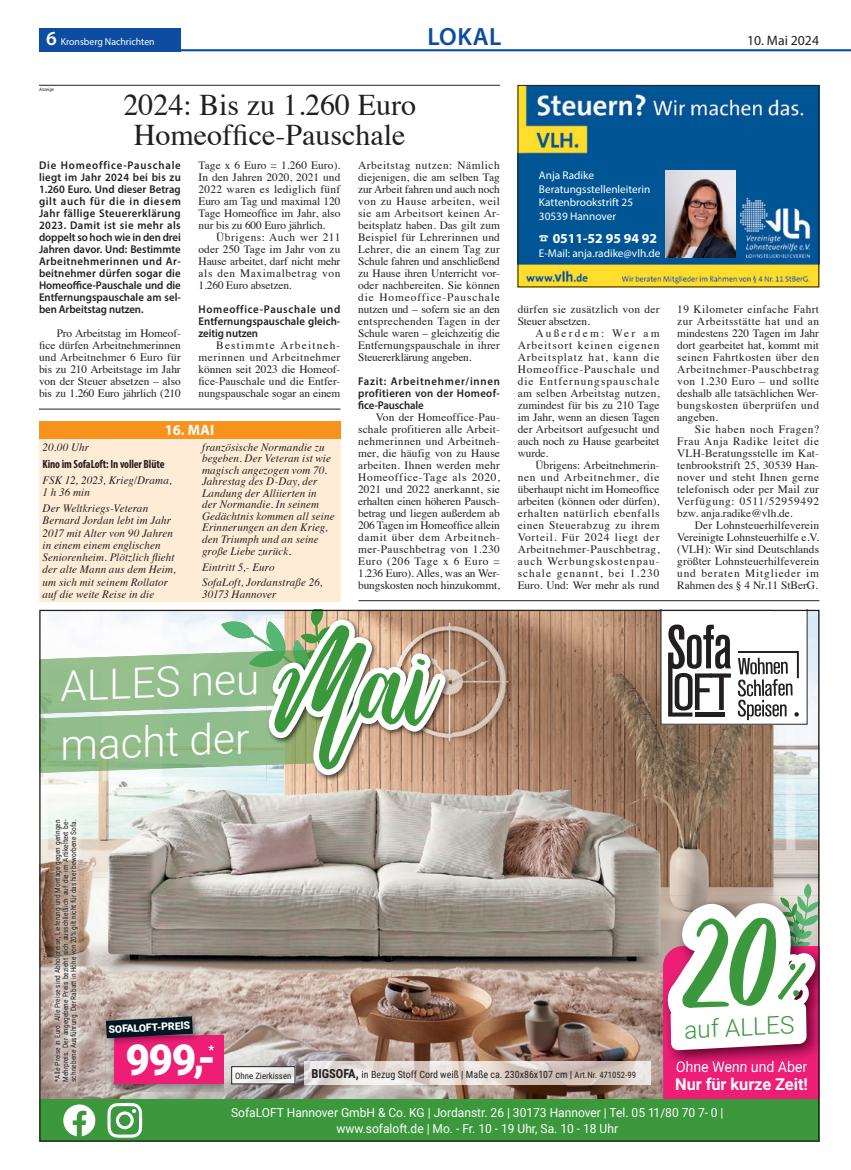
<style>
.page{position:relative;width:851px;height:1170px;background:#fff}
.page>*{position:absolute;margin:0;border:0;box-sizing:border-box;transform-origin:0 0}
.t1{font:900 42.5px "Roboto";color:#fff}
.t2{font:300 42.38px/59.1px "Roboto";color:#fff}
.t3{font:30px/30px "Times";color:#231f20;text-align:center}
.t4{font:600 25px "Myriad Pro";letter-spacing:.02em;color:#0d4da1}
.t5{font:300 24.5px "Roboto";color:#3c983d}
.t6{font:700 16.38px "Roboto";letter-spacing:-.005em;color:#fff}
.t7{font:700 15px "Myriad Pro";color:#fff}
.t8{font:14.12px "Roboto";color:#fff}
.t9{font:700 13.75px "Myriad Pro";color:#fff}
.t10{font:13.75px "Myriad Pro";color:#231f20}
.t11{font:12.5px/16.2px "Roboto";color:#fff;text-align:center;scale:.96 1}
.t12{font:900 12.38px "Roboto";color:#fff}
.t13{font:700 condensed 11.88px "Myriad Pro";letter-spacing:-.01em;color:#231f20;scale:.96 1}
.t14{font:11.25px/12px "Times";color:#231f20;text-align:justify}
.t15{font:italic 11.25px/11.5px "Times";letter-spacing:.01em;color:#231f20}
.t16{font:600 11.25px/12px "Myriad Pro";color:#231f20;text-align:justify;scale:.96 1}
.t17{font:11.25px/13.5px "Myriad Pro";color:#fff}
.t18{font:11.25px/12px "Times";letter-spacing:.025em;color:#231f20}
.t19{font:900 10.38px "Roboto";color:#fff}
.t20{font:10px "Roboto Condensed";color:#231f20}
.t21{font:10px "Myriad Pro";color:#fff}
.t22{font:8.75px "Roboto Condensed";color:#231f20}
.t23{font:7.5px/8.1px "Roboto Condensed";color:#231f20;text-align:justify}
.t24{font:italic 5px "Myriad Pro";letter-spacing:-.01em;color:#231f20;scale:.96 1}
.s1{font-weight:600;font-size:20px}
.s2{font-weight:700;font-size:12.5px}
.s3{font-size:8.75px}
</style>
<div class="page">
<div style="left:39px;top:28px;width:142px;height:23px;background:#0d4da1"></div>
<hr style="left:39px;top:49px;width:811px;height:2px;background:#0d4da1">
<img style="left:41px;top:611px;width:776px;height:487px">
<svg style="left:660px;top:611px;width:147px;height:113px"></svg>
<img style="left:41px;top:651px;width:180px;height:59px">
<img style="left:41px;top:710px;width:180px;height:62px">
<img style="left:266px;top:617px;width:185px;height:164px">
<img style="left:305px;top:1061px;width:345px;height:23px">
<img style="left:105px;top:1026px;width:118px;height:65px">
<div style="left:114px;top:1035px;width:109px;height:48px;background:#ee1e76"></div>
<img style="left:102px;top:1012px;width:99px;height:33px">
<img style="left:105px;top:1026px;width:96px;height:19px">
<img style="left:114px;top:1035px;width:87px;height:10px">
<img style="left:127px;top:1044px;width:67px;height:1px">
<svg style="left:106px;top:1016px;width:87px;height:22px;background:#272836"></svg>
<img style="left:233px;top:1068px;width:60px;height:13px">
<div style="left:231px;top:1066px;width:64px;height:17px;border:1px solid #231f20"></div>
<img style="left:48px;top:813px;width:36px;height:274px">
<div style="left:39px;top:1098px;width:780px;height:43px;background:#3c983d"></div>
<svg style="left:63px;top:1104px;width:32px;height:32px"></svg>
<svg style="left:107px;top:1103px;width:35px;height:34px"></svg>
<hr style="left:358px;top:600px;width:461px;height:1px;background:#231f20">
<hr style="left:39px;top:85px;width:461px;height:1px;background:#231f20">
<img style="left:519px;top:87px;width:298px;height:198px">
<div style="left:517px;top:85px;width:302px;height:202px;border:1px solid #231f20"></div>
<img style="left:665px;top:170px;width:70px;height:87px">
<div style="left:39px;top:421px;width:301px;height:18px;background:#f7931d"></div>
<div style="left:39px;top:439px;width:301px;height:162px;background:#feecd7"></div>
<hr style="left:39px;top:409px;width:301px;height:1px;background:#231f20">
<img style="left:221px;top:609px;width:223px;height:165px">
<svg style="left:663px;top:883px;width:156px;height:255px"></svg>
<p class="t21" style="left:46px;top:36px;width:110px"><span class="s1">6</span> Kronsberg Nachrichten</p>
<h3 class="t4" style="left:427px;top:21px;width:76px">LOKAL</h3>
<p class="t10" style="left:747px;top:32px;width:73px">10. Mai 2024</p>
<p class="t24" style="left:39px;top:86px;width:17px">Anzeige</p>
<h3 class="t3" style="left:123px;top:87px;width:294px">2024: Bis zu 1.260 Euro<br>Homeoffice-Pauschale</h3>
<p class="t16" style="left:39px;top:159px;width:149px">Die Homeoffice-Pauschale liegt im Jahr 2024 bei bis zu 1.260 Euro. Und dieser Betrag gilt auch für die in diesem Jahr fällige Steuererklärung 2023. Damit ist sie mehr als doppelt so hoch wie in den drei Jahren davor. Und: Bestimmte Arbeitnehmerinnen und Ar&shy;beitnehmer dürfen sogar die Homeoffice-Pauschale und die Entfernungspauschale am sel&shy;ben Arbeitstag nutzen.</p>
<p class="t14" style="left:39px;top:326px;width:143px;text-indent:18px">Pro Arbeitstag im Homeof&shy;fice dürfen Arbeitnehmerinnen und Arbeitnehmer 6 Euro für bis zu 210 Arbeitstage im Jahr von der Steuer absetzen – also bis zu 1.260 Euro jährlich (210</p>
<p class="t14" style="left:358px;top:158px;width:143px">Arbeitstag nutzen: Nämlich diejenigen, die am selben Tag zur Arbeit fahren und auch noch von zu Hause arbeiten, weil sie am Arbeitsort keinen Ar&shy;beitsplatz haben. Das gilt zum Beispiel für Lehrerinnen und Lehrer, die an einem Tag zur Schule fahren und anschließend zu Hause ihren Unterricht vor&shy;oder nachbereiten. Sie können die Homeoffice-Pauschale nutzen und – sofern sie an den entsprechenden Tagen in der Schule waren – gleichzeitig die Entfernungspauschale in ihrer Steuererklärung angeben.</p>
<p class="t16" style="left:358px;top:375px;width:149px">Fazit: Arbeitnehmer/innen profitieren von der Homeof&shy;fice-Pauschale</p>
<p class="t14" style="left:358px;top:410px;width:143px;text-indent:18px">Von der Homeoffice-Pau&shy;schale profitieren alle Arbeit&shy;nehmerinnen und Arbeitneh&shy;mer, die häufig von zu Hause arbeiten. Ihnen werden mehr Homeoffice-Tage als 2020, 2021 und 2022 anerkannt, sie erhalten einen höheren Pausch&shy;betrag und liegen außerdem ab 206 Tagen im Homeoffice allein damit über dem Arbeitneh&shy;mer-Pauschbetrag von 1.230<br>Euro (206 Tage x 6 Euro = 1.236 Euro). Alles, was an Wer&shy;bungskosten noch hinzukommt,</p>
<p class="t14" style="left:198px;top:158px;width:143px">Tage x 6 Euro = 1.260 Euro).<br>In den Jahren 2020, 2021 und 2022 waren es lediglich fünf Euro am Tag und maximal 120<br>Tage Homeoffice im Jahr, also nur bis zu 600 Euro jährlich.</p>
<p class="t14" style="left:198px;top:230px;width:143px;text-indent:18px">Übrigens: Auch wer 211 oder 250 Tage im Jahr von zu Hause arbeitet, darf nicht mehr als den Maximalbetrag von 1.260 Euro absetzen.</p>
<p class="t16" style="left:198px;top:303px;width:149px">Homeoffice-Pauschale und Entfernungspauschale gleich&shy;zeitig nutzen</p>
<p class="t14" style="left:198px;top:338px;width:143px;text-indent:18px">Bestimmte Arbeitneh&shy;merinnen und Arbeitnehmer können seit 2023 die Homeof&shy;fice-Pauschale und die Entfer&shy;nungspauschale sogar an einem</p>
<h3 class="t7" style="left:165px;top:420px;width:51px">16. MAI</h3>
<p class="t15" style="left:202px;top:440px;width:134px">französische Normandie zu begeben. Der Veteran ist wie magisch angezogen vom 70.<br>Jahrestag des D-Day, der<br>Landung der Alliierten in<br>der Normandie. In seinem<br>Gedächtnis kommen all seine<br>Erinnerungen an den Krieg, den Triumph und an seine große Liebe zurück.</p>
<p class="t15" style="left:202px;top:559px;width:122px;line-height:15px">Eintritt 5,- Euro<br>SofaLoft, Jordanstraße 26,</p>
<p class="t15" style="left:202px;top:587px;width:76px">30173 Hannover</p>
<p class="t15" style="left:43px;top:440px;width:48px">20.00 Uhr</p>
<p class="t13" style="left:43px;top:457px;width:129px">Kino im SofaLoft: In voller Blüte</p>
<p class="t15" style="left:43px;top:473px;width:131px;line-height:12.2px">FSK 12, 2023, Krieg/Drama,<br>1 h 36 min</p>
<p class="t15" style="left:43px;top:501px;width:135px;line-height:12.2px">Der Weltkriegs-Veteran<br>Bernard Jordan lebt im Jahr<br>2017 mit Alter von 90 Jahren in einem einem englischen<br>Seniorenheim. Plötzlich flieht der alte Mann aus dem Heim, um sich mit seinem Rollator auf die weite Reise in die</p>
<p class="t17" style="left:539px;top:168px;width:113px">Anja Radike<br>Beratungsstellenleiterin<br>Kattenbrookstrift 25<br>30539 Hannover</p>
<p class="t9" style="left:539px;top:230px;width:120px">☎ 0511-52 95 94 92</p>
<p class="t17" style="left:539px;top:246px;width:123px">E-Mail: anja.radike@vlh.de</p>
<p class="t18" style="left:517px;top:302px;width:143px">dürfen sie zusätzlich von der<br>Steuer absetzen.</p>
<p class="t14" style="left:517px;top:326px;width:143px;text-indent:18px">Außerdem: Wer am Arbeitsort keinen eigenen Arbeitsplatz hat, kann die Homeoffice-Pauschale und die Entfernungspauschale am selben Arbeitstag nutzen, zumindest für bis zu 210 Tage im Jahr, wenn an diesen Tagen der Arbeitsort aufgesucht und auch noch zu Hause gearbeitet wurde.</p>
<p class="t14" style="left:517px;top:458px;width:143px;text-indent:18px">Übrigens: Arbeitnehmerin&shy;nen und Arbeitnehmer, die überhaupt nicht im Homeoffice arbeiten (können oder dürfen), erhalten natürlich ebenfalls einen Steuerabzug zu ihrem Vorteil. Für 2024 liegt der Arbeitnehmer-Pauschbetrag, auch Werbungskostenpau&shy;schale genannt, bei 1.230<br>Euro. Und: Wer mehr als rund</p>
<p class="t14" style="left:677px;top:302px;width:143px">19 Kilometer einfache Fahrt zur Arbeitsstätte hat und an mindestens 220 Tagen im Jahr dort gearbeitet hat, kommt mit seinen Fahrtkosten über den Arbeitnehmer-Pauschbetrag von 1.230 Euro – und sollte deshalb alle tatsächlichen Wer&shy;bungskosten überprüfen und angeben.</p>
<p class="t14" style="left:677px;top:422px;width:143px;text-indent:18px">Sie haben noch Fragen?<br>Frau Anja Radike leitet die VLH-Beratungsstelle im Kat&shy;tenbrookstrift 25, 30539 Han&shy;nover und steht Ihnen gerne telefonisch oder per Mail zur Verfügung: 0511/52959492 bzw. anja.radike@vlh.de.</p>
<p class="t14" style="left:677px;top:518px;width:143px;text-indent:18px">Der Lohnsteuerhilfeverein Vereinigte Lohnsteuerhilfe e.V. (VLH): Wir sind Deutschlands größter Lohnsteuerhilfeverein und beraten Mitglieder im Rahmen des § 4 Nr.11 StBerG.</p>
<h2 class="t2" style="left:57px;top:654px;width:202px;rotate:-2deg">ALLES neu macht der</h2>
<p class="t23" style="left:53px;top:1081px;width:264px;rotate:-90deg">*Alle Preise in Euro. Alle Preise sind Abholpreise, Lieferung und Montage gegen geringen Mehrpreis. Der angegebene Preis bezieht sich ausschließlich auf die im Artikeltext be&shy;schriebene Ausführung. Der Rabatt in Höhe von 20% gilt nicht für das hier beworbene Sofa.</p>
<p class="t19" style="left:108px;top:1022px;width:83px;rotate:-3deg">SOFALOFT-PREIS</p>
<h1 class="t1" style="left:125px;top:1029px;width:92px">999,-</h1>
<p class="t12" style="left:208px;top:1040px;width:7px">*</p>
<p class="t22" style="left:235px;top:1069px;width:58px">Ohne Zierkissen</p>
<p class="t20" style="left:311px;top:1067px;width:326px"><span class="s2">BIGSOFA,</span> in Bezug Stoff Cord weiß | Maße ca. 230x86x107 cm | <span class="s3">Art.Nr. 471052-99</span></p>
<h3 class="t5" style="left:683px;top:1012px;width:112px;rotate:-3deg">auf ALLES</h3>
<p class="t8" style="left:675px;top:1056px;width:133px">Ohne Wenn und Aber</p>
<h3 class="t6" style="left:675px;top:1072px;width:134px">Nur für kurze Zeit!</h3>
<p class="t11" style="left:231px;top:1103px;width:514px">SofaLOFT Hannover GmbH &amp; Co. KG | Jordanstr. 26 | 30173 Hannover | Tel. 05 11/80 70 7- 0 | www.sofaloft.de | Mo. - Fr. 10 - 19 Uhr, Sa. 10 - 18 Uhr</p>
</div>
